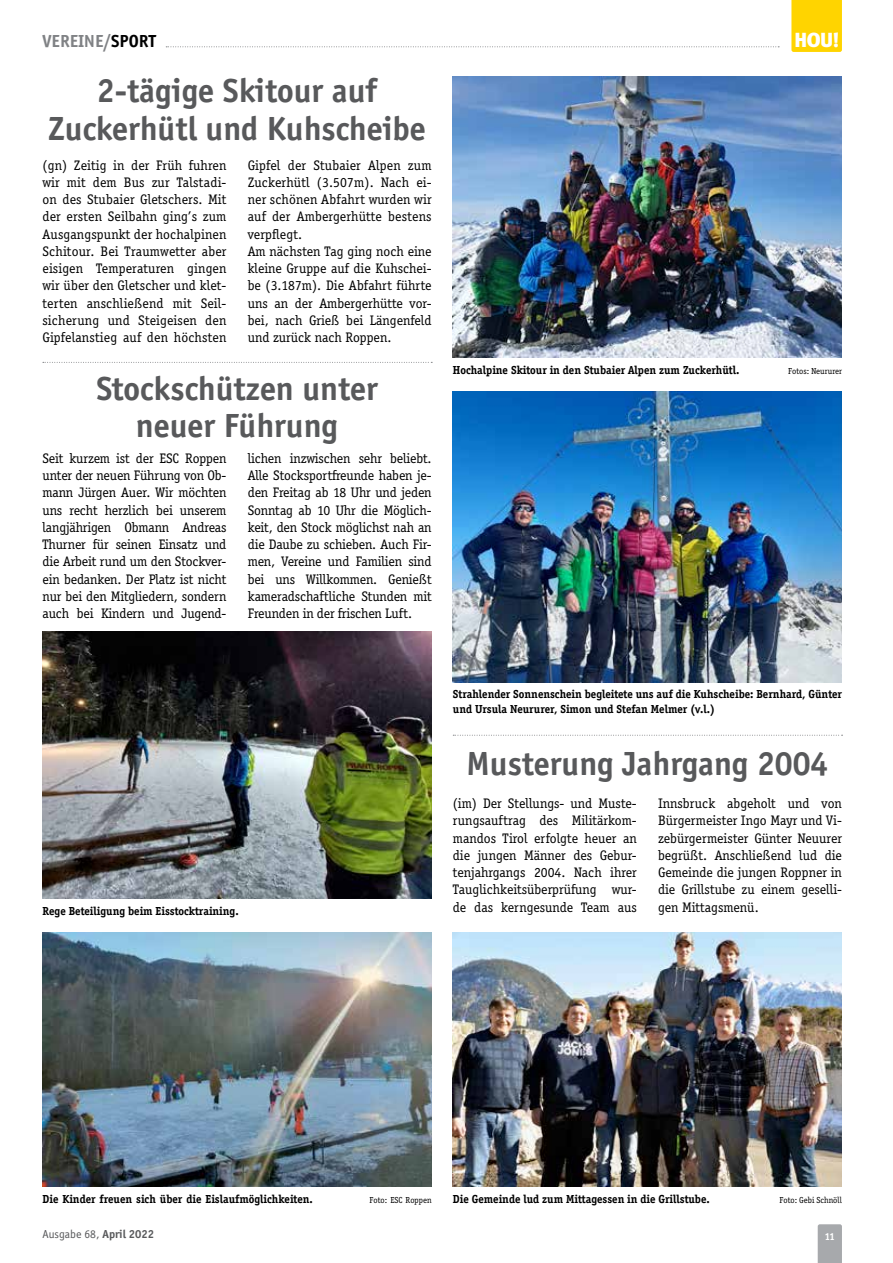
<style>
.page{position:relative;width:893px;height:1263px;background:#fff}
.page>*{position:absolute;margin:0;border:0;box-sizing:border-box;transform-origin:0 0}
.t1{font:700 34.5px/37.5px "Officina Sans";color:#58595b;text-align:center}
.t2{font:900 20.4px "Meta Plus";color:#fff}
.t3{font:700 18px "Officina Sans";color:#808285}
.t4{font:14.25px/17.2px "Officina Serif";color:#000;text-align:justify}
.t5{font:700 12px/14.2px "Officina Serif";color:#000}
.t6{font:12px "Officina Sans";color:#58595b}
.t7{font:700 10.5px "Officina Sans";color:#fff}
.t8{font:9px "Officina Serif";color:#000}
.s1{color:#000}
.s2{font-weight:700}
</style>
<div class="page">
<svg style="left:818px;top:1224px;width:24px;height:39px"></svg>
<div style="left:791px;top:0;width:51px;height:52px;background:#ffd400"></div>
<svg style="left:166px;top:46px;width:613px;height:1px"></svg>
<img style="left:453px;top:932px;width:389px;height:254px">
<img style="left:453px;top:77px;width:389px;height:280px">
<img style="left:453px;top:391px;width:389px;height:291px">
<img style="left:43px;top:933px;width:389px;height:254px">
<img style="left:43px;top:631px;width:389px;height:267px">
<svg style="left:43px;top:362px;width:389px;height:1px"></svg>
<svg style="left:453px;top:735px;width:390px;height:1px"></svg>
<p class="t3" style="left:43px;top:30px;width:115px">VEREINE/<span class="s1">SPORT</span></p>
<h2 class="t2" style="left:794px;top:28px;width:47px">HOU!</h2>
<h1 class="t1" style="left:48px;top:72px;width:379px">2-tägige Skitour auf<br>Zuckerhütl und Kuhscheibe</h1>
<p class="t4" style="left:43px;top:156px;width:185px">(gn) Zeitig in der Früh fuhren wir mit dem Bus zur Talstadi&shy;on des Stubaier Gletschers. Mit der ersten Seilbahn ging’s zum Ausgangspunkt der hochalpinen Schitour. Bei Traumwetter aber eisigen Temperaturen gingen wir über den Gletscher und klet&shy;terten anschließend mit Seil&shy;sicherung und Steigeisen den Gipfelanstieg auf den höchsten</p>
<p class="t4" style="left:248px;top:156px;width:185px;text-align:left">Gipfel der Stubaier Alpen zum<br>Zuckerhütl (3.507m). Nach ei&shy;ner schönen Abfahrt wurden wir auf der Ambergerhütte bestens verpflegt.<br>Am nächsten Tag ging noch eine kleine Gruppe auf die Kuhschei&shy;be (3.187m). Die Abfahrt führte uns an der Ambergerhütte vor&shy;bei, nach Grieß bei Längenfeld und zurück nach Roppen.</p>
<h1 class="t1" style="left:96px;top:369px;width:283px">Stockschützen unter neuer Führung</h1>
<p class="t4" style="left:43px;top:450px;width:185px">Seit kurzem ist der ESC Roppen unter der neuen Führung von Ob&shy;mann Jürgen Auer. Wir möchten uns recht herzlich bei unserem langjährigen Obmann Andreas Thurner für seinen Einsatz und die Arbeit rund um den Stockver&shy;ein bedanken. Der Platz ist nicht nur bei den Mitgliedern, sondern auch bei Kindern und Jugend-</p>
<p class="t4" style="left:248px;top:450px;width:185px">lichen inzwischen sehr beliebt.<br>Alle Stocksportfreunde haben je&shy;den Freitag ab 18 Uhr und jeden Sonntag ab 10 Uhr die Möglich&shy;keit, den Stock möglichst nah an die Daube zu schieben. Auch Fir&shy;men, Vereine und Familien sind bei uns Willkommen. Genießt kameradschaftliche Stunden mit Freunden in der frischen Luft.</p>
<p class="t5" style="left:453px;top:363px;width:288px">Hochalpine Skitour in den Stubaier Alpen zum Zuckerhütl.</p>
<p class="t8" style="left:788px;top:366px;width:55px">Fotos: Neururer</p>
<p class="t5" style="left:43px;top:903px;width:198px">Rege Beteiligung beim Eisstocktraining.</p>
<p class="t5" style="left:453px;top:687px;width:391px">Strahlender Sonnenschein begleitete uns auf die Kuhscheibe: Bernhard, Günter und Ursula Neururer, Simon und Stefan Melmer (v.l.)</p>
<h1 class="t1" style="left:466px;top:745px;width:363px">Musterung Jahrgang 2004</h1>
<p class="t4" style="left:453px;top:795px;width:185px">(im) Der Stellungs- und Muste&shy;rungsauftrag des Militärkom&shy;mandos Tirol erfolgte heuer an die jungen Männer des Gebur&shy;tenjahrgangs 2004. Nach ihrer Tauglichkeitsüberprüfung wur&shy;de das kerngesunde Team aus</p>
<p class="t4" style="left:658px;top:795px;width:185px">Innsbruck abgeholt und von Bürgermeister Ingo Mayr und Vi&shy;zebürgermeister Günter Neuurer begrüßt. Anschließend lud die Gemeinde die jungen Roppner in die Grillstube zu einem geselli&shy;gen Mittagsmenü.</p>
<p class="t5" style="left:43px;top:1192px;width:272px">Die Kinder freuen sich über die Eislaufmöglichkeiten.</p>
<p class="t8" style="left:370px;top:1195px;width:64px">Foto: ESC Roppen</p>
<p class="t5" style="left:453px;top:1192px;width:258px">Die Gemeinde lud zum Mittagessen in die Grillstube.</p>
<p class="t8" style="left:779px;top:1195px;width:64px">Foto: Gebi Schnöll</p>
<p class="t6" style="left:43px;top:1228px;width:113px">Ausgabe 68, <span class="s2">April 2022</span></p>
<p class="t7" style="left:825px;top:1230px;width:12px">11</p>
</div>
